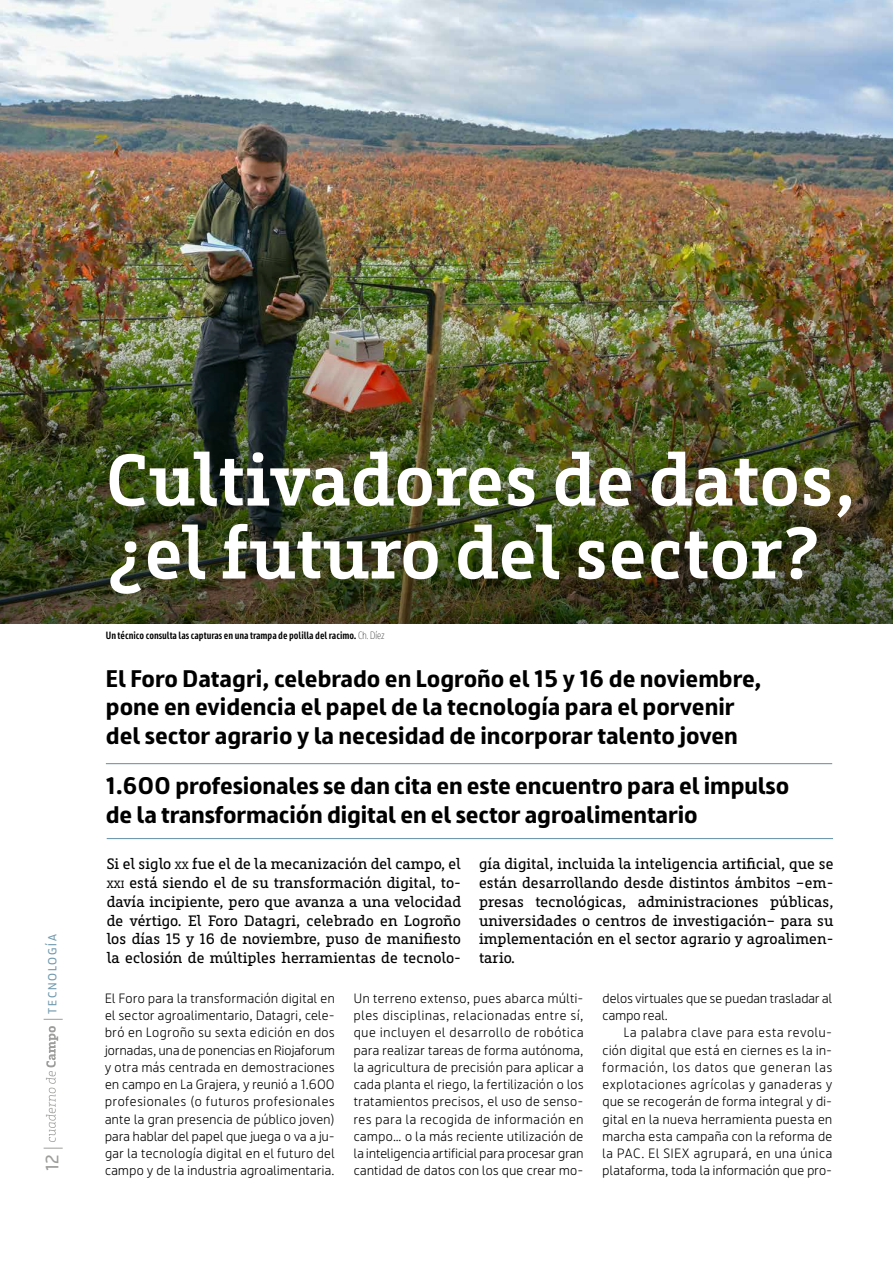
<style>
.page{position:relative;width:893px;height:1263px;background:#fff}
.page>*{position:absolute;margin:0;border:0;box-sizing:border-box;transform-origin:0 0}
.t1{font:600 72.9px/72.9px "Riojana Slab";color:#fff}
.t2{font:700 24px/28.8px "Riojana";letter-spacing:-.005em;color:#000}
.t3{font:18px "Riojana";color:#9d9d9c}
.t4{font:15px/18.8px "Riojana Slab";letter-spacing:.005em;color:#000;text-align:justify}
.t5{font:13.5px/17.2px "Riojana";letter-spacing:.025em;color:#000;text-align:justify}
.t6{font:11.7px "Riojana";letter-spacing:.15em;color:#7199ad}
.t7{font:600 condensed 10.5px "Riojana";color:#000}
.s1{font-weight:100}
.s2{font-size:10.5px}
</style>
<div class="page">
<svg style="left:44px;top:1148px;width:19px;height:1px"></svg>
<svg style="left:44px;top:1019px;width:19px;height:1px"></svg>
<svg style="left:46px;top:1026px;width:12px;height:116px"></svg>
<img style="left:0;top:0;width:893px;height:180px">
<img style="left:0;top:180px;width:893px;height:443px">
<hr style="left:106px;top:763px;width:726px;height:1px;background:#7199ad">
<hr style="left:107px;top:838px;width:726px;height:1px;background:#7199ad">
<p class="t6" style="left:42px;top:1014px;width:81px;rotate:-90deg">TECNOLOGÍA</p>
<h3 class="t3" style="left:37px;top:1171px;width:18px;rotate:-90deg">12</h3>
<h1 class="t1" style="left:107px;top:432px;width:750px">Cultivadores de datos, ¿el futuro del sector?</h1>
<p class="t7" style="left:106px;top:626px;width:280px">Un técnico consulta las capturas en una trampa de polilla del racimo. <span class="s1">Ch. Díez</span></p>
<h2 class="t2" style="left:106px;top:660px;width:657px">El Foro Datagri, celebrado en Logroño el 15 y 16 de noviembre, pone en evidencia el papel de la tecnología para el porvenir del sector agrario y la necesidad de incorporar talento joven</h2>
<h2 class="t2" style="left:106px;top:767px;width:685px">1.600 profesionales se dan cita en este encuentro para el impulso de la transformación digital en el sector agroalimentario</h2>
<p class="t4" style="left:107px;top:852px;width:356px">Si el siglo <span class="s2">XX</span> fue el de la mecanización del campo, el <span class="s2">XXI</span> está siendo el de su transformación digital, to&shy;davía incipiente, pero que avanza a una velocidad de vértigo. El Foro Datagri, celebrado en Logroño los días 15 y 16 de noviembre, puso de manifiesto la eclosión de múltiples herramientas de tecnolo-</p>
<p class="t4" style="left:479px;top:852px;width:356px">gía digital, incluida la inteligencia artificial, que se están desarrollando desde distintos ámbitos –em&shy;presas tecnológicas, administraciones públicas, universidades o centros de investigación– para su implementación en el sector agrario y agroalimen&shy;tario.</p>
<p class="t5" style="left:105px;top:987px;width:231px">El Foro para la transformación digital en el sector agroalimentario, Datagri, cele&shy;bró en Logroño su sexta edición en dos jornadas, una de ponencias en Riojaforum y otra más centrada en demostraciones en campo en La Grajera, y reunió a 1.600 profesionales (o futuros profesionales ante la gran presencia de público joven) para hablar del papel que juega o va a ju&shy;gar la tecnología digital en el futuro del campo y de la industria agroalimentaria.</p>
<p class="t5" style="left:354px;top:987px;width:231px">Un terreno extenso, pues abarca múlti&shy;ples disciplinas, relacionadas entre sí, que incluyen el desarrollo de robótica para realizar tareas de forma autónoma, la agricultura de precisión para aplicar a cada planta el riego, la fertilización o los tratamientos precisos, el uso de senso&shy;res para la recogida de información en campo… o la más reciente utilización de la inteligencia artificial para procesar gran cantidad de datos con los que crear mo-</p>
<p class="t5" style="left:603px;top:988px;width:231px">delos virtuales que se puedan trasladar al campo real.</p>
<p class="t5" style="left:603px;top:1022px;width:231px;text-indent:21px">La palabra clave para esta revolu&shy;ción digital que está en ciernes es la in&shy;formación, los datos que generan las explotaciones agrícolas y ganaderas y que se recogerán de forma integral y di&shy;gital en la nueva herramienta puesta en marcha esta campaña con la reforma de la PAC. El SIEX agrupará, en una única plataforma, toda la información que pro-</p>
</div>
